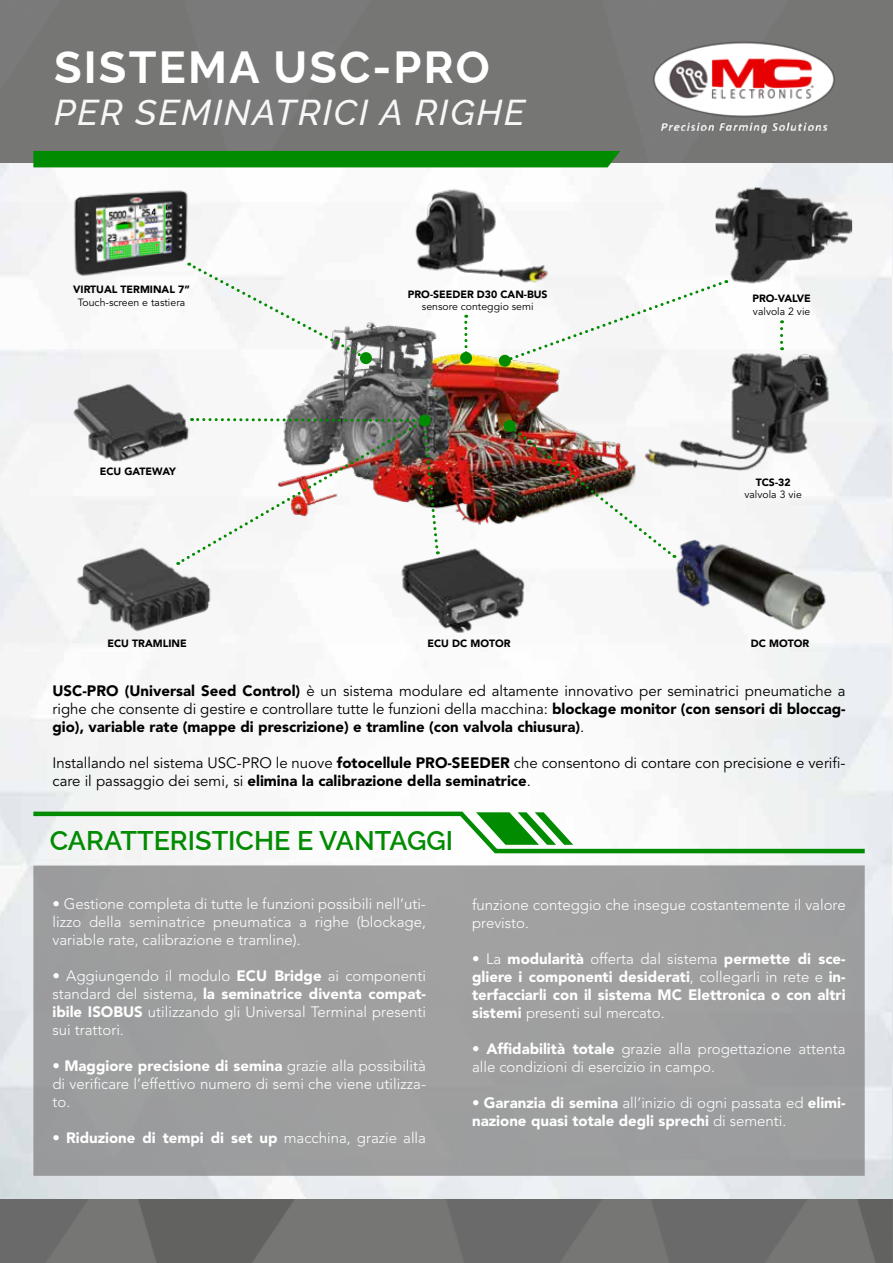
<style>
.page{position:relative;width:893px;height:1263px;background:#fff}
.page>*{position:absolute;margin:0;border:0;box-sizing:border-box;transform-origin:0 0}
.t1{font:700 45px "Raleway";letter-spacing:.05em;color:#fff}
.t2{font:italic 500 36px "Raleway";letter-spacing:.05em;color:#f6f7f7}
.t3{font:600 27px "Raleway";color:#008b00}
.t4{font:300 15px/18px "Avenir LT Std";color:#fff;text-align:justify}
.t5{font:900 15px/18px "Avenir LT Std";color:#fff;text-align:justify}
.t6{font:900 15px/18px "Avenir LT Std";color:#000;text-align:justify}
.t7{font:15px/18px "Avenir LT Std";color:#000}
.t8{font:900 10.5px "Avenir LT Std";color:#000}
.t9{font:10.5px "Avenir LT Std";color:#000}
.s1{font-weight:400}
.s2{font-weight:900}
.s3{font-weight:300}
</style>
<div class="page">
<img style="left:0;top:162px;width:893px;height:1038px">
<div style="left:0;top:0;width:893px;height:162px;background:#767675"></div>
<img style="left:0;top:1200px;width:893px;height:63px">
<img style="left:647px;top:37px;width:193px;height:100px">
<img style="left:252px;top:301px;width:390px;height:241px">
<svg style="left:33px;top:865px;width:832px;height:311px;background:#a0a0a1"></svg>
<svg style="left:29px;top:809px;width:840px;height:46px"></svg>
<div style="left:33px;top:151px;width:587px;height:16px;background:#008b00"></div>
<svg style="left:189px;top:263px;width:184px;height:102px"></svg>
<svg style="left:459px;top:315px;width:14px;height:50px"></svg>
<img style="left:71px;top:186px;width:122px;height:94px">
<img style="left:672px;top:528px;width:158px;height:111px">
<img style="left:408px;top:183px;width:143px;height:105px">
<img style="left:715px;top:183px;width:137px;height:105px">
<img style="left:642px;top:350px;width:193px;height:124px">
<img style="left:65px;top:379px;width:132px;height:84px">
<img style="left:71px;top:543px;width:149px;height:89px">
<img style="left:398px;top:547px;width:139px;height:90px">
<svg style="left:504px;top:280px;width:223px;height:84px"></svg>
<div style="left:499px;top:355px;width:12px;height:12px;background:#008b00;border-radius:50%"></div>
<img style="left:503px;top:419px;width:172px;height:139px">
<svg style="left:780px;top:329px;width:3px;height:21px"></svg>
<div style="left:419px;top:415px;width:12px;height:12px;background:#008b00;border-radius:50%"></div>
<img style="left:178px;top:416px;width:262px;height:149px">
<h1 class="t1" style="left:54px;top:31px;width:437px">SISTEMA USC-PRO</h1>
<h2 class="t2" style="left:54px;top:83px;width:473px">PER SEMINATRICI A RIGHE</h2>
<p class="t8" style="left:73px;top:283px;width:118px">VIRTUAL TERMINAL 7”</p>
<p class="t9" style="left:78px;top:296px;width:109px">Touch-screen e tastiera</p>
<p class="t8" style="left:100px;top:465px;width:78px">ECU GATEWAY</p>
<p class="t8" style="left:408px;top:287px;width:141px">PRO-SEEDER D30 CAN-BUS</p>
<p class="t9" style="left:422px;top:300px;width:113px">sensore conteggio semi</p>
<p class="t8" style="left:752px;top:292px;width:60px">PRO-VALVE</p>
<p class="t9" style="left:753px;top:305px;width:59px">valvola 2 vie</p>
<p class="t8" style="left:756px;top:476px;width:36px">TCS-32</p>
<p class="t9" style="left:744px;top:489px;width:59px">valvola 3 vie</p>
<p class="t8" style="left:107px;top:636px;width:81px">ECU TRAMLINE</p>
<p class="t8" style="left:427px;top:636px;width:85px">ECU DC MOTOR</p>
<p class="t8" style="left:751px;top:636px;width:60px">DC MOTOR</p>
<p class="t6" style="left:52px;top:682px;width:795px">USC-PRO (Universal Seed Control) <span class="s1">è un sistema modulare ed altamente innovativo per seminatrici pneumatiche a righe che consente di gestire e controllare tutte le funzioni della macchina:</span> blockage monitor (con sensori di bloccag&shy;gio), variable rate (mappe di prescrizione) e tramline (con valvola chiusura)<span class="s1">.</span></p>
<p class="t7" style="left:52px;top:754px;width:795px">Installando nel sistema USC-PRO le nuove <span class="s2">fotocellule PRO-SEEDER</span> che consentono di contare con precisione e verifi&shy;care il passaggio dei semi, si <span class="s2">elimina la calibrazione della seminatrice</span>.</p>
<h3 class="t3" style="left:50px;top:819px;width:405px">CARATTERISTICHE E VANTAGGI</h3>
<p class="t4" style="left:52px;top:894px;width:375px">• Gestione completa di tutte le funzioni possibili nell’uti&shy;lizzo della seminatrice pneumatica a righe (blockage, variable rate, calibrazione e tramline).</p>
<p class="t4" style="left:52px;top:966px;width:375px">• Aggiungendo il modulo <span class="s2">ECU Bridge</span> ai componenti standard del sistema, <span class="s2">la seminatrice diventa compat&shy;ibile ISOBUS</span> utilizzando gli Universal Terminal presenti sui trattori.</p>
<p class="t4" style="left:52px;top:1056px;width:375px">• <span class="s2">Maggiore precisione di semina</span> grazie alla possibilità di verificare l’effettivo numero di semi che viene utilizza&shy;to.</p>
<p class="t5" style="left:52px;top:1128px;width:375px"><span class="s3">•</span> Riduzione di tempi di set up <span class="s3">macchina, grazie alla</span></p>
<p class="t4" style="left:472px;top:896px;width:375px">funzione conteggio che insegue costantemente il valore previsto.</p>
<p class="t5" style="left:472px;top:949px;width:375px"><span class="s3">• La</span> modularità <span class="s3">offerta dal sistema</span> permette di sce&shy;gliere i componenti desiderati<span class="s3">, collegarli in rete e</span> in&shy;terfacciarli con il sistema MC Elettronica o con altri sistemi <span class="s3">presenti sul mercato.</span></p>
<p class="t4" style="left:472px;top:1040px;width:375px">• <span class="s2">Affidabilità totale</span> grazie alla progettazione attenta alle condizioni di esercizio in campo.</p>
<p class="t5" style="left:472px;top:1093px;width:375px"><span class="s3">•</span> Garanzia di semina <span class="s3">all’inizio di ogni passata ed</span> elimi&shy;nazione quasi totale degli sprechi <span class="s3">di sementi.</span></p>
</div>
